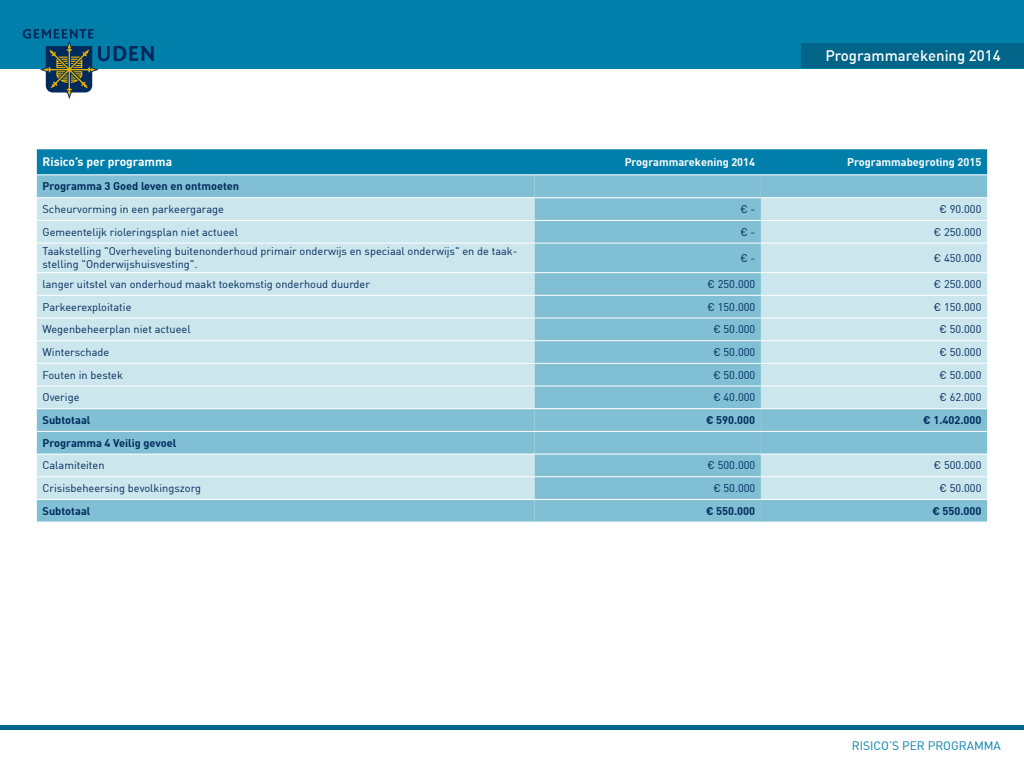
<style>
.page{position:relative;width:1024px;height:768px;background:#fff}
.page>*{position:absolute;margin:0;border:0;box-sizing:border-box;transform-origin:0 0}
.t1{font:500 15px "DIN";color:#fff}
.t2{font:12px "DIN";color:#007faa}
.t3{font:700 12px "DIN";color:#fff}
.t4{font:11px/13.2px "DIN";color:#002a5b}
.t5{font:700 11px "DIN";color:#002a5b}
.t6{font:700 11px "DIN";color:#fff}
</style>
<div class="page">
<hr style="left:0;top:726px;width:1024px;height:4px;background:#016589">
<div style="left:0;top:0;width:1024px;height:68px;background:#007faa"></div>
<div style="left:801px;top:43px;width:223px;height:25px;background:#016589"></div>
<svg style="left:23px;top:29px;width:131px;height:70px"></svg>
<div style="left:37px;top:149px;width:950px;height:25px;background:#007faa"></div>
<div style="left:37px;top:175px;width:950px;height:347px;background:#80bfd4"></div>
<div style="left:535px;top:175px;width:226px;height:347px;background:#80bfd4"></div>
<svg style="left:37px;top:199px;width:498px;height:300px;background:#c1e0ea"></svg>
<div style="left:535px;top:199px;width:226px;height:300px;background:#80bfd4"></div>
<svg style="left:761px;top:199px;width:226px;height:300px;background:#c1e0ea"></svg>
<hr style="left:37px;top:198px;width:498px;height:1px;background:#fff">
<hr style="left:535px;top:198px;width:226px;height:1px;background:#fff">
<hr style="left:761px;top:198px;width:226px;height:1px;background:#fff">
<hr style="left:37px;top:220px;width:498px;height:1px;background:#fff">
<hr style="left:535px;top:220px;width:226px;height:1px;background:#fff">
<hr style="left:761px;top:220px;width:226px;height:1px;background:#fff">
<hr style="left:37px;top:243px;width:498px;height:1px;background:#fff">
<hr style="left:535px;top:243px;width:226px;height:1px;background:#fff">
<hr style="left:761px;top:243px;width:226px;height:1px;background:#fff">
<hr style="left:37px;top:272px;width:498px;height:1px;background:#fff">
<hr style="left:535px;top:272px;width:226px;height:1px;background:#fff">
<hr style="left:761px;top:272px;width:226px;height:1px;background:#fff">
<hr style="left:37px;top:295px;width:498px;height:1px;background:#fff">
<hr style="left:535px;top:295px;width:226px;height:1px;background:#fff">
<hr style="left:761px;top:295px;width:226px;height:1px;background:#fff">
<hr style="left:37px;top:318px;width:498px;height:1px;background:#fff">
<hr style="left:535px;top:318px;width:226px;height:1px;background:#fff">
<hr style="left:761px;top:318px;width:226px;height:1px;background:#fff">
<hr style="left:37px;top:340px;width:498px;height:1px;background:#fff">
<hr style="left:535px;top:340px;width:226px;height:1px;background:#fff">
<hr style="left:761px;top:340px;width:226px;height:1px;background:#fff">
<hr style="left:37px;top:363px;width:498px;height:1px;background:#fff">
<hr style="left:535px;top:363px;width:226px;height:1px;background:#fff">
<hr style="left:761px;top:363px;width:226px;height:1px;background:#fff">
<hr style="left:37px;top:386px;width:498px;height:1px;background:#fff">
<hr style="left:535px;top:386px;width:226px;height:1px;background:#fff">
<hr style="left:761px;top:386px;width:226px;height:1px;background:#fff">
<hr style="left:37px;top:408px;width:498px;height:1px;background:#fff">
<hr style="left:535px;top:408px;width:226px;height:1px;background:#fff">
<hr style="left:761px;top:408px;width:226px;height:1px;background:#fff">
<hr style="left:37px;top:454px;width:498px;height:1px;background:#fff">
<hr style="left:535px;top:454px;width:226px;height:1px;background:#fff">
<hr style="left:761px;top:454px;width:226px;height:1px;background:#fff">
<hr style="left:37px;top:477px;width:498px;height:1px;background:#fff">
<hr style="left:535px;top:477px;width:226px;height:1px;background:#fff">
<hr style="left:761px;top:477px;width:226px;height:1px;background:#fff">
<hr style="left:37px;top:499px;width:498px;height:1px;background:#fff">
<hr style="left:535px;top:499px;width:226px;height:1px;background:#fff">
<hr style="left:761px;top:499px;width:226px;height:1px;background:#fff">
<hr style="left:37px;top:431px;width:498px;height:1px;background:#fff">
<hr style="left:535px;top:431px;width:226px;height:1px;background:#fff">
<hr style="left:761px;top:431px;width:226px;height:1px;background:#fff">
<h1 class="t1" style="left:825px;top:46px;width:177px">Programmarekening 2014</h1>
<p class="t3" style="left:43px;top:154px;width:131px">Risico’s per programma</p>
<p class="t6" style="left:625px;top:155px;width:132px">Programmarekening 2014</p>
<p class="t6" style="left:847px;top:155px;width:136px">Programmabegroting 2015</p>
<p class="t5" style="left:43px;top:179px;width:198px">Programma 3 Goed leven en ontmoeten</p>
<p class="t4" style="left:43px;top:202px;width:183px">Scheurvorming in een parkeergarage</p>
<p class="t4" style="left:740px;top:202px;width:16px">€ -</p>
<p class="t4" style="left:940px;top:202px;width:43px">€ 90.000</p>
<p class="t4" style="left:43px;top:225px;width:197px">Gemeentelijk rioleringsplan niet actueel</p>
<p class="t4" style="left:740px;top:225px;width:16px">€ -</p>
<p class="t4" style="left:934px;top:225px;width:49px">€ 250.000</p>
<p class="t4" style="left:43px;top:244px;width:476px">Taakstelling "Overheveling buitenonderhoud primair onderwijs en speciaal onderwijs" en de taak&shy;stelling "Onderwijshuisvesting".</p>
<p class="t4" style="left:740px;top:251px;width:16px">€ -</p>
<p class="t4" style="left:934px;top:251px;width:49px">€ 450.000</p>
<p class="t4" style="left:43px;top:277px;width:329px">langer uitstel van onderhoud maakt toekomstig onderhoud duurder</p>
<p class="t4" style="left:708px;top:277px;width:49px">€ 250.000</p>
<p class="t4" style="left:934px;top:277px;width:49px">€ 250.000</p>
<p class="t4" style="left:43px;top:300px;width:91px">Parkeerexploitatie</p>
<p class="t4" style="left:708px;top:300px;width:49px">€ 150.000</p>
<p class="t4" style="left:934px;top:300px;width:49px">€ 150.000</p>
<p class="t4" style="left:43px;top:323px;width:150px">Wegenbeheerplan niet actueel</p>
<p class="t4" style="left:713px;top:323px;width:43px">€ 50.000</p>
<p class="t4" style="left:940px;top:323px;width:43px">€ 50.000</p>
<p class="t4" style="left:43px;top:345px;width:68px">Winterschade</p>
<p class="t4" style="left:713px;top:345px;width:43px">€ 50.000</p>
<p class="t4" style="left:940px;top:345px;width:43px">€ 50.000</p>
<p class="t4" style="left:43px;top:368px;width:82px">Fouten in bestek</p>
<p class="t4" style="left:713px;top:368px;width:43px">€ 50.000</p>
<p class="t4" style="left:940px;top:368px;width:43px">€ 50.000</p>
<p class="t4" style="left:43px;top:391px;width:39px">Overige</p>
<p class="t4" style="left:713px;top:391px;width:43px">€ 40.000</p>
<p class="t4" style="left:940px;top:391px;width:43px">€ 62.000</p>
<p class="t5" style="left:43px;top:413px;width:49px">Subtotaal</p>
<p class="t5" style="left:706px;top:413px;width:51px">€ 590.000</p>
<p class="t5" style="left:923px;top:413px;width:60px">€ 1.402.000</p>
<p class="t5" style="left:43px;top:436px;width:135px">Programma 4 Veilig gevoel</p>
<p class="t4" style="left:43px;top:459px;width:64px">Calamiteiten</p>
<p class="t4" style="left:708px;top:459px;width:49px">€ 500.000</p>
<p class="t4" style="left:934px;top:459px;width:49px">€ 500.000</p>
<p class="t4" style="left:43px;top:481px;width:160px">Crisisbeheersing bevolkingszorg</p>
<p class="t4" style="left:713px;top:481px;width:43px">€ 50.000</p>
<p class="t4" style="left:940px;top:481px;width:43px">€ 50.000</p>
<p class="t5" style="left:43px;top:504px;width:49px">Subtotaal</p>
<p class="t5" style="left:706px;top:504px;width:51px">€ 550.000</p>
<p class="t5" style="left:932px;top:504px;width:51px">€ 550.000</p>
<p class="t2" style="left:852px;top:739px;width:151px">RISICO’S PER PROGRAMMA</p>
</div>
